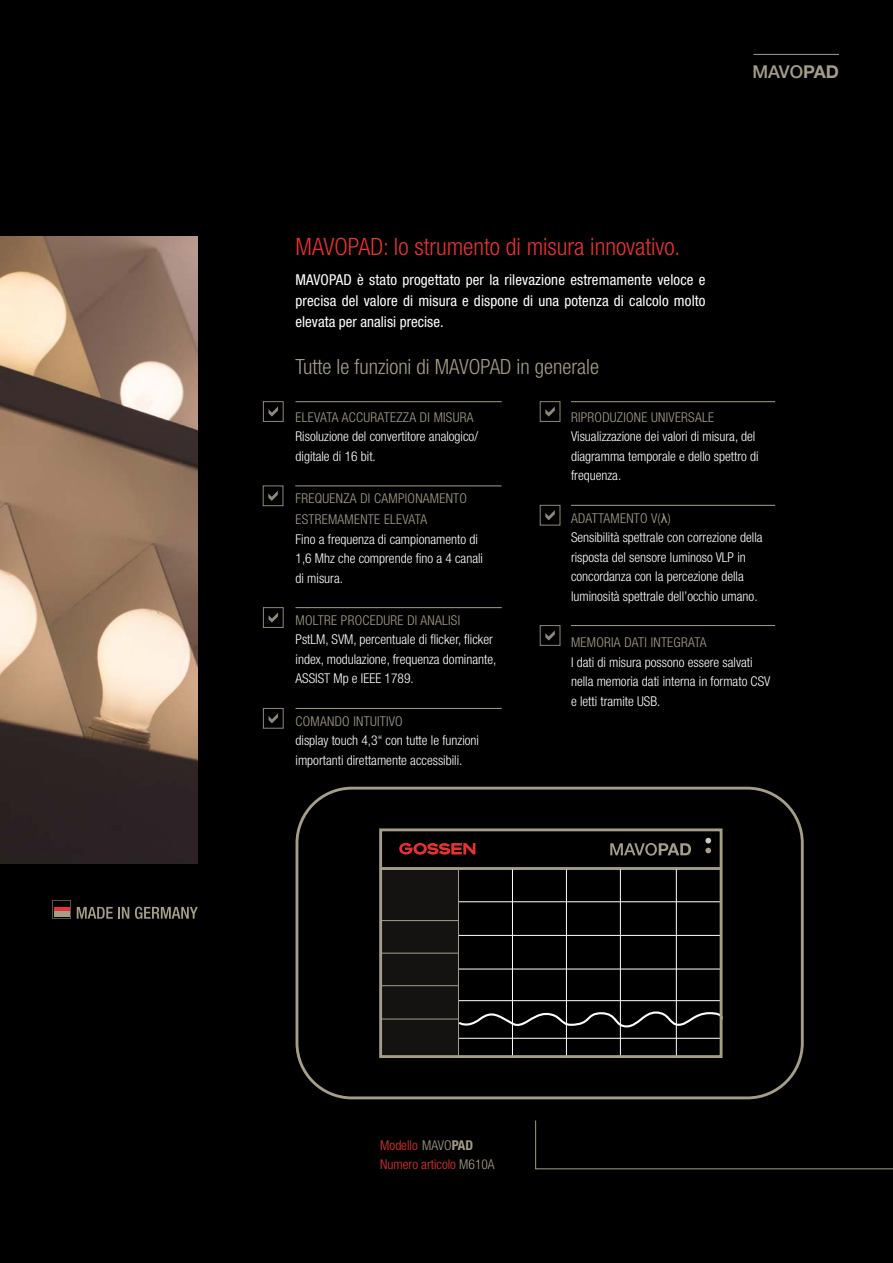
<style>
.page{position:relative;width:893px;height:1263px;background:#000}
.page>*{position:absolute;margin:0;border:0;box-sizing:border-box;transform-origin:0 0}
.t1{font:300 condensed 24px "Helvetica Neue LT Std";color:#e73230}
.t2{font:300 condensed 21px "Helvetica Neue LT Std";color:#a49e89}
.t3{font:500 17.7px "Helvetica Neue LT Std";color:#a49e89}
.t4{font:condensed 15px/21px "Helvetica Neue LT Std";letter-spacing:.01em;color:#fff;text-align:justify}
.t5{font:300 condensed 13.5px/19.5px "Helvetica Neue LT Std";color:#fff}
.t6{font:300 condensed 13.5px/21px "Helvetica Neue LT Std";letter-spacing:.02em;color:#a49e89}
.t7{font:300 condensed 13.5px/19.5px "Helvetica Neue LT Std";color:#e73230}
.s1{font-weight:700}
.s2{color:#a49e89}
.s3{font-family:"Arial";font-weight:400;font-stretch:normal;color:#a49e89}
.s4{font-weight:700;color:#a49e89}
</style>
<div class="page">
<div style="left:380px;top:869px;width:78px;height:189px;background:#141312"></div>
<hr style="left:458px;top:869px;width:1px;height:189px;background:#a49e89">
<hr style="left:380px;top:920px;width:78px;height:1px;background:#a49e89">
<hr style="left:380px;top:953px;width:78px;height:1px;background:#a49e89">
<hr style="left:380px;top:985px;width:78px;height:1px;background:#a49e89">
<hr style="left:380px;top:1018px;width:78px;height:1px;background:#a49e89">
<div style="left:296px;top:787px;width:508px;height:312px;border:3px solid #a49e89;border-radius:55px"></div>
<hr style="left:380px;top:867px;width:342px;height:3px;background:#a49e89">
<svg style="left:610px;top:843px;width:81px;height:13px"></svg>
<svg style="left:399px;top:843px;width:76px;height:12px"></svg>
<svg style="left:705px;top:838px;width:6px;height:15px"></svg>
<svg style="left:457px;top:1007px;width:266px;height:25px"></svg>
<hr style="left:512px;top:869px;width:1px;height:189px;background:#fff">
<hr style="left:459px;top:901px;width:262px;height:1px;background:#fff">
<hr style="left:459px;top:935px;width:262px;height:1px;background:#fff">
<hr style="left:459px;top:969px;width:262px;height:1px;background:#fff">
<hr style="left:459px;top:1000px;width:262px;height:1px;background:#fff">
<hr style="left:459px;top:1038px;width:262px;height:1px;background:#fff">
<hr style="left:566px;top:869px;width:1px;height:189px;background:#fff">
<hr style="left:620px;top:869px;width:1px;height:189px;background:#fff">
<hr style="left:676px;top:869px;width:1px;height:189px;background:#fff">
<div style="left:379px;top:828px;width:343px;height:230px;border:3px solid #a49e89"></div>
<svg style="left:535px;top:1120px;width:358px;height:49px"></svg>
<svg style="left:77px;top:907px;width:52px;height:12px"></svg>
<svg style="left:135px;top:907px;width:63px;height:12px"></svg>
<svg style="left:52px;top:900px;width:19px;height:19px"></svg>
<div style="left:54px;top:902px;width:15px;height:5px;background:#000"></div>
<div style="left:54px;top:907px;width:15px;height:5px;background:#e73230"></div>
<div style="left:54px;top:911px;width:15px;height:6px;background:#a49e89"></div>
<hr style="left:753px;top:54px;width:86px;height:1px;background:#a49e89">
<hr style="left:296px;top:401px;width:206px;height:1px;background:#a49e89">
<hr style="left:571px;top:401px;width:204px;height:1px;background:#a49e89">
<svg style="left:269px;top:406px;width:9px;height:11px"></svg>
<div style="left:263px;top:401px;width:21px;height:21px;border:1px solid #8d8977"></div>
<hr style="left:295px;top:485px;width:207px;height:1px;background:#a49e89">
<svg style="left:268px;top:491px;width:10px;height:10px"></svg>
<div style="left:263px;top:485px;width:20px;height:21px;border:1px solid #8d8977"></div>
<hr style="left:296px;top:607px;width:206px;height:1px;background:#a49e89">
<svg style="left:269px;top:612px;width:9px;height:11px"></svg>
<div style="left:263px;top:607px;width:21px;height:21px;border:1px solid #8d8977"></div>
<hr style="left:296px;top:708px;width:206px;height:1px;background:#a49e89">
<svg style="left:269px;top:713px;width:9px;height:10px"></svg>
<div style="left:263px;top:708px;width:21px;height:20px;border:1px solid #8d8977"></div>
<svg style="left:545px;top:406px;width:10px;height:11px"></svg>
<div style="left:540px;top:401px;width:20px;height:21px;border:1px solid #8d8977"></div>
<svg style="left:545px;top:510px;width:10px;height:10px"></svg>
<div style="left:540px;top:505px;width:20px;height:20px;border:1px solid #8d8977"></div>
<hr style="left:571px;top:505px;width:204px;height:1px;background:#a49e89">
<svg style="left:545px;top:630px;width:10px;height:10px"></svg>
<div style="left:540px;top:625px;width:20px;height:21px;border:1px solid #8d8977"></div>
<hr style="left:571px;top:625px;width:204px;height:1px;background:#a49e89">
<img style="left:0;top:236px;width:198px;height:627px">
<h3 class="t3" style="left:752px;top:61px;width:88px">MAVO<span class="s1">PAD</span></h3>
<h1 class="t1" style="left:296px;top:233px;width:386px">MAVOPAD: lo strumento di misura innovativo.</h1>
<p class="t4" style="left:296px;top:269px;width:412px">MAVOPAD è stato progettato per la rilevazione estremamente veloce e precisa del valore di misura e dispone di una potenza di calcolo molto elevata per analisi precise.</p>
<h2 class="t2" style="left:295px;top:354px;width:305px">Tutte le funzioni di MAVOPAD in generale</h2>
<p class="t6" style="left:571px;top:407px;width:145px">RIPRODUZIONE UNIVERSALE</p>
<p class="t5" style="left:571px;top:427px;width:189px">Visualizzazione dei valori di misura, del diagramma temporale e dello spettro di frequenza.</p>
<p class="t5" style="left:571px;top:508px;width:193px"><span class="s2">ADATTAMENTO V(</span><span class="s3">λ</span><span class="s2">)<br></span>Sensibilità spettrale con correzione della risposta del sensore luminoso VLP in concordanza con la percezione della luminosità spettrale dell’occhio umano.</p>
<p class="t6" style="left:571px;top:632px;width:137px">MEMORIA DATI INTEGRATA</p>
<p class="t5" style="left:571px;top:652px;width:201px">I dati di misura possono essere salvati nella memoria dati interna in formato CSV e letti tramite USB.</p>
<p class="t6" style="left:296px;top:407px;width:179px">ELEVATA ACCURATEZZA DI MISURA</p>
<p class="t5" style="left:296px;top:427px;width:184px">Risoluzione del convertitore analogico/ digitale di 16 bit.</p>
<p class="t6" style="left:296px;top:488px;width:173px">FREQUENZA DI CAMPIONAMENTO<br>ESTREMAMENTE ELEVATA</p>
<p class="t5" style="left:296px;top:529px;width:189px">Fino a frequenza di campionamento di<br>1,6 Mhz che comprende fino a 4 canali di misura.</p>
<p class="t6" style="left:296px;top:610px;width:166px">MOLTRE PROCEDURE DI ANALISI</p>
<p class="t5" style="left:296px;top:630px;width:202px">PstLM, SVM, percentuale di flicker, flicker index, modulazione, frequenza dominante,<br>ASSIST Mp e IEEE 1789.</p>
<p class="t6" style="left:296px;top:710px;width:109px">COMANDO INTUITIVO</p>
<p class="t5" style="left:296px;top:731px;width:185px">display touch 4,3“ con tutte le funzioni importanti direttamente accessibili.</p>
<p class="t7" style="left:380px;top:1135px;width:116px">Modello <span class="s2">MAVO</span><span class="s4">PAD<br></span>Numero articolo <span class="s2">M610A</span></p>
</div>
